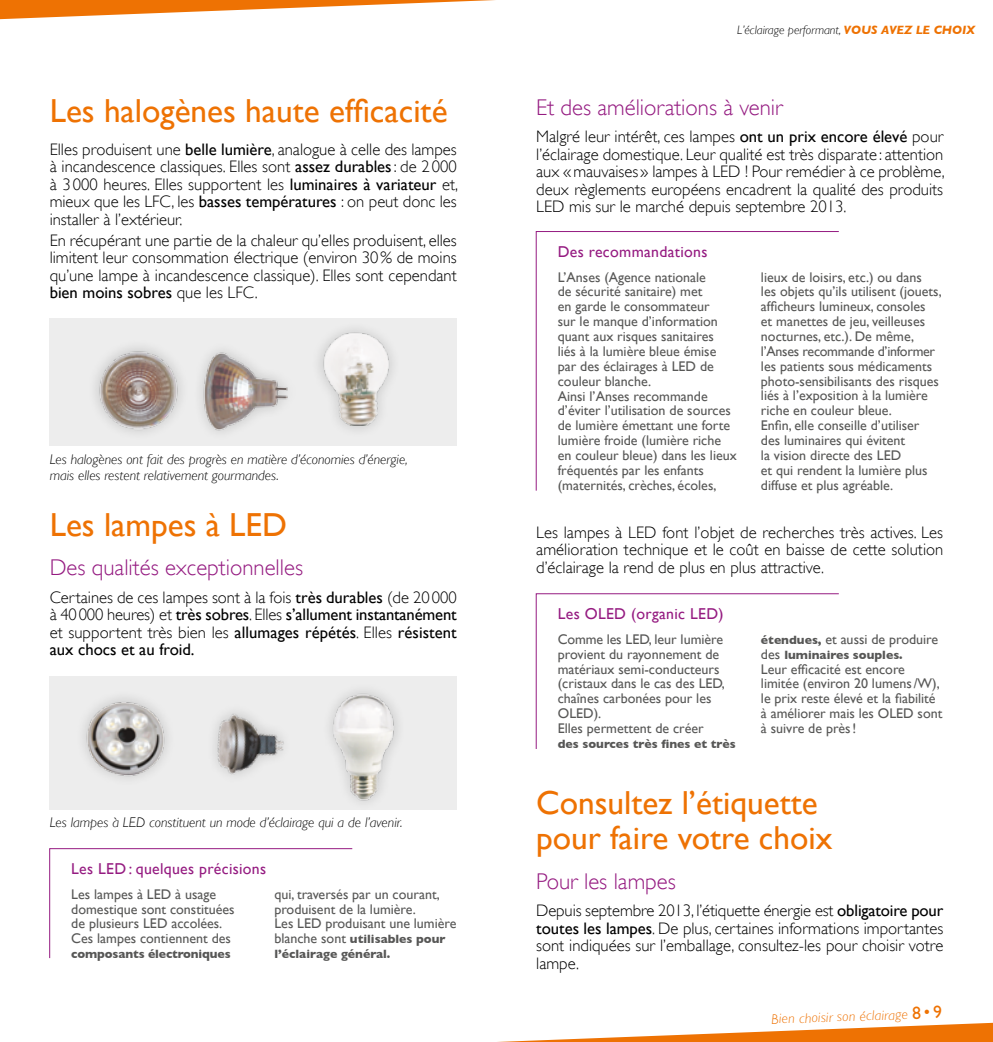
<style>
.page{position:relative;width:993px;height:1042px;background:#fff}
.page>*{position:absolute;margin:0;border:0;box-sizing:border-box;transform-origin:0 0}
.t1{font:33.25px/35px "Gill Sans";color:#ee7203}
.t2{font:300 22.75px "Gill Sans";color:#951b81}
.t3{font:300 16.62px/17.5px "Gill Sans";color:#000;text-align:justify}
.t4{font:15.75px "Gill Sans";letter-spacing:.02em;color:#951b81}
.t5{font:14px/14.9px "Gill Sans";color:#575756}
.t6{font:italic 300 14px/15.8px "Gill Sans";color:#000}
.t7{font:italic 300 14px "Gill Sans";color:#ee7203}
.t8{font:700 12.25px/14.9px "Gill Sans";color:#575756}
.t9{font:italic 300 12.25px "Gill Sans";color:#000}
.s1{font-weight:400}
.s2{font-weight:400;font-size:14px}
.s3{font-weight:700;color:#ee7203}
.s4{font-weight:700;font-size:12.25px}
.s5{font-weight:400;font-style:normal;font-size:17.5px}
.s6{font-style:normal;font-size:17.5px}
</style>
<div class="page">
<svg style="left:0;top:0;width:495px;height:20px"></svg>
<svg style="left:497px;top:1022px;width:495px;height:20px"></svg>
<div style="left:50px;top:318px;width:406px;height:127px;background:#ededed"></div>
<img style="left:95px;top:347px;width:86px;height:86px">
<img style="left:202px;top:350px;width:86px;height:80px">
<img style="left:319px;top:329px;width:74px;height:96px">
<div style="left:50px;top:676px;width:406px;height:134px;background:#ededed"></div>
<img style="left:83px;top:700px;width:85px;height:78px">
<img style="left:215px;top:712px;width:69px;height:63px">
<div style="left:321px;top:682px;width:85px;height:130px;background:#000;opacity:.2"></div>
<img style="left:322px;top:686px;width:84px;height:117px">
<svg style="left:49px;top:848px;width:303px;height:110px"></svg>
<svg style="left:535px;top:231px;width:304px;height:260px"></svg>
<svg style="left:535px;top:593px;width:304px;height:156px"></svg>
<h1 class="t1" style="left:50px;top:93px;width:399px">Les halogènes haute efficacité</h1>
<p class="t3" style="left:50px;top:140px;width:410px">Elles produisent une <span class="s1">belle lumière</span>, analogue à celle des lampes à incandescence classiques. Elles sont <span class="s1">assez durables</span>: de 2000 à 3 000 heures. Elles supportent les <span class="s1">luminaires à variateur</span> et, mieux que les LFC, les <span class="s1">basses températures</span> : on peut donc les installer à l’extérieur.</p>
<p class="t3" style="left:50px;top:231px;width:408px">En récupérant une partie de la chaleur qu’elles produisent, elles limitent leur consommation électrique (environ 30% de moins qu’une lampe à incandescence classique). Elles sont cependant <span class="s1">bien moins sobres</span> que les LFC.</p>
<p class="t6" style="left:50px;top:452px;width:359px">Les halogènes ont fait des progrès en matière d’économies d’énergie, mais elles restent relativement gourmandes.</p>
<h1 class="t1" style="left:50px;top:507px;width:239px">Les lampes à LED</h1>
<h2 class="t2" style="left:50px;top:555px;width:255px">Des qualités exceptionnelles</h2>
<p class="t3" style="left:50px;top:588px;width:408px">Certaines de ces lampes sont à la fois <span class="s1">très durables</span> (de 20000 à 40000 heures) et <span class="s1">très sobres</span>. Elles <span class="s1">s’allument instantanément </span>et supportent très bien les <span class="s1">allumages répétés</span>. Elles <span class="s1">résistent aux chocs et au froid.</span></p>
<p class="t6" style="left:50px;top:814px;width:354px">Les lampes à LED constituent un mode d’éclairage qui a de l’avenir.</p>
<p class="t4" style="left:71px;top:859px;width:196px">Les LED : quelques précisions</p>
<p class="t5" style="left:71px;top:886px;width:165px">Les lampes à LED à usage domestique sont constituées de plusieurs LED accolées.<br>Ces lampes contiennent des</p>
<p class="t8" style="left:71px;top:946px;width:161px">composants électroniques</p>
<p class="t5" style="left:274px;top:886px;width:183px">qui, traversés par un courant, produisent de la lumière.<br>Les LED produisant une lumière</p>
<p class="t8" style="left:274px;top:931px;width:173px"><span class="s2">blanche sont</span> utilisables pour l’éclairage général.</p>
<p class="t9" style="left:737px;top:23px;width:239px">L’éclairage performant, <span class="s3">VOUS AVEZ LE CHOIX</span></p>
<h2 class="t2" style="left:536px;top:94px;width:248px">Et des améliorations à venir</h2>
<p class="t3" style="left:536px;top:128px;width:410px">Malgré leur intérêt, ces lampes <span class="s1">ont un prix encore élevé</span> pour l’éclairage domestique. Leur qualité est très disparate : attention aux «mauvaises» lampes à LED ! Pour remédier à ce problème, deux règlements européens encadrent la qualité des produits LED mis sur le marché depuis septembre 2013.</p>
<p class="t4" style="left:557px;top:242px;width:151px">Des recommandations</p>
<p class="t5" style="left:557px;top:269px;width:180px">L’Anses (Agence nationale<br>de sécurité sanitaire) met<br>en garde le consommateur<br>sur le manque d’information quant aux risques sanitaires<br>liés à la lumière bleue émise par des éclairages à LED de couleur blanche.<br>Ainsi l’Anses recommande d’éviter l’utilisation de sources de lumière émettant une forte lumière froide (lumière riche en couleur bleue) dans les lieux fréquentés par les enfants (maternités, crèches, écoles,</p>
<p class="t5" style="left:760px;top:269px;width:182px">lieux de loisirs, etc.) ou dans<br>les objets qu’ils utilisent (jouets, afficheurs lumineux, consoles<br>et manettes de jeu, veilleuses nocturnes, etc.). De même, l’Anses recommande d’informer les patients sous médicaments photo-sensibilisants des risques liés à l’exposition à la lumière riche en couleur bleue.<br>Enfin, elle conseille d’utiliser des luminaires qui évitent<br>la vision directe des LED<br>et qui rendent la lumière plus diffuse et plus agréable.</p>
<p class="t3" style="left:536px;top:523px;width:408px">Les lampes à LED font l’objet de recherches très actives. Les amélioration technique et le coût en baisse de cette solution d’éclairage la rend de plus en plus attractive.</p>
<p class="t4" style="left:557px;top:604px;width:167px">Les OLED (organic LED)</p>
<p class="t5" style="left:557px;top:631px;width:169px">Comme les LED, leur lumière provient du rayonnement de matériaux semi-conducteurs (cristaux dans le cas des LED, chaînes carbonées pour les<br>OLED).<br>Elles permettent de créer</p>
<p class="t8" style="left:557px;top:736px;width:179px">des sources très fines et très</p>
<p class="t5" style="left:760px;top:631px;width:179px"><span class="s4">étendues,</span> et aussi de produire</p>
<p class="t8" style="left:760px;top:647px;width:142px"><span class="s2">des</span> luminaires souples.</p>
<p class="t5" style="left:760px;top:661px;width:183px">Leur efficacité est encore limitée (environ 20 lumens/W), le prix reste élevé et la fiabilité à améliorer mais les OLED sont à suivre de près!</p>
<h1 class="t1" style="left:536px;top:785px;width:297px">Consultez l’étiquette pour faire votre choix</h1>
<h2 class="t2" style="left:536px;top:868px;width:141px">Pour les lampes</h2>
<p class="t3" style="left:536px;top:902px;width:408px">Depuis septembre 2013, l’étiquette énergie est <span class="s1">obligatoire pour toutes les lampes</span>. De plus, certaines informations importantes sont indiquées sur l’emballage, consultez-les pour choisir votre lampe.</p>
<p class="t7" style="left:770px;top:1011px;width:172px;rotate:-2deg">Bien choisir son éclairage <span class="s5">8</span><span class="s6">•</span><span class="s5">9</span></p>
</div>
